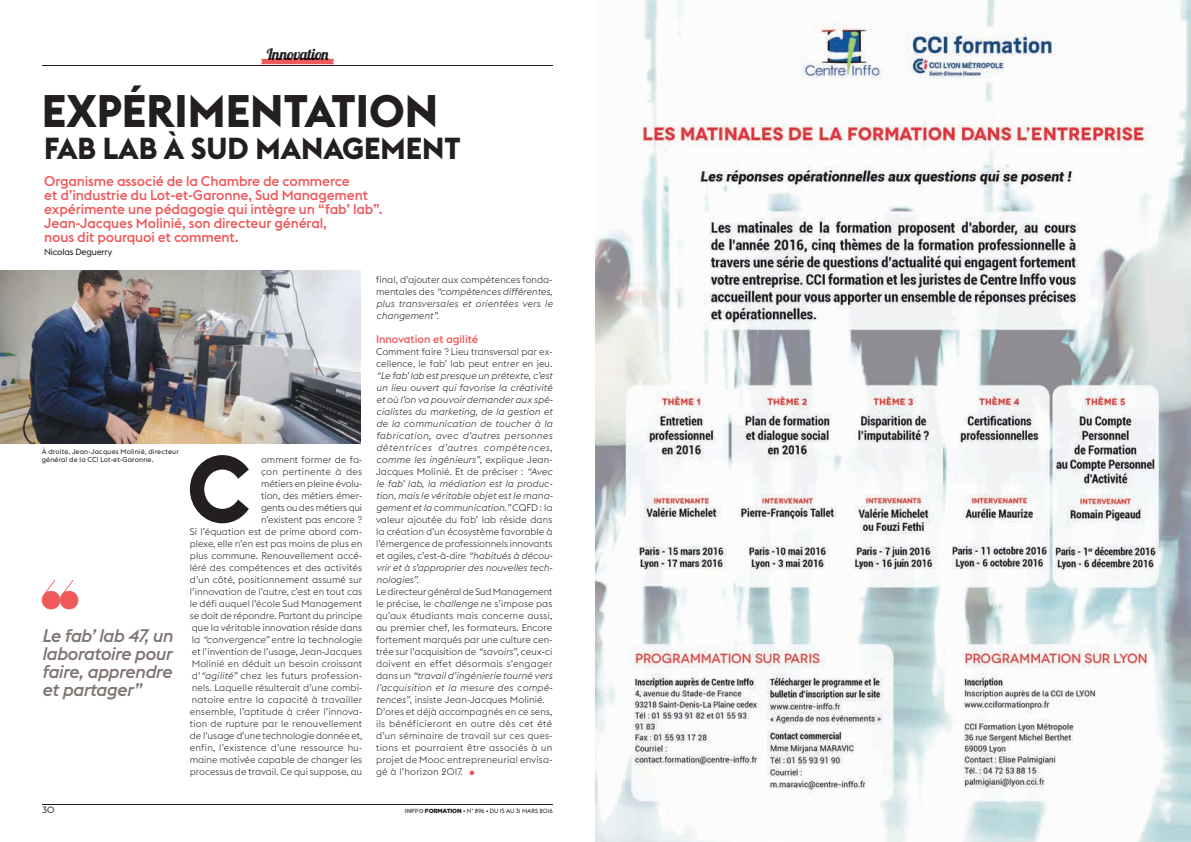
<style>
.page{position:relative;width:1191px;height:842px;background:#fff}
.page>*{position:absolute;margin:0;border:0;box-sizing:border-box;transform-origin:0 0}
.t1{font:700 94px "Euclid Flex";color:#231f20;scale:.95 1}
.t2{font:700 45px "Euclid Flex";color:#231f20}
.t3{font:700 30px "Euclid Flex";color:#231f20}
.t4{font:italic 500 18px/18px "Euclid Flex";letter-spacing:-.02em;color:#807572;text-align:justify}
.t5{font:15.8px "Lobster 1.4";letter-spacing:-.03em;color:#231f20}
.t6{font:500 14px/14px "Euclid Flex";letter-spacing:-.01em;color:#f0595b}
.t7{font:500 11px "Euclid Flex";color:#f0595b}
.t8{font:300 9.5px/12px "Euclid Flex";letter-spacing:.01em;color:#231f20}
.t9{font:italic 300 9.5px/12px "Euclid Flex";color:#231f20;text-align:justify}
.t10{font:9px "Euclid Flex";letter-spacing:-.025em;color:#231f20}
.t11{font:7px/8px "Euclid Flex";letter-spacing:.02em;color:#231f20}
.t12{font:6px "Euclid Flex";letter-spacing:-.01em;color:#231f20}
.s1{font-style:italic}
.s2{font-style:normal}
.s3{font-size:17px;color:#f0595b}
.s4{font-family:"Gotham";font-weight:900;color:#807572}
.s5{font-family:"Gotham";font-weight:900}
</style>
<div class="page">
<hr style="left:43px;top:66px;width:510px;height:1px;background:#231f20">
<hr style="left:43px;top:805px;width:510px;height:1px;background:#231f20">
<svg style="left:261px;top:59px;width:73px;height:5px"></svg>
<hr style="left:267px;top:59px;width:62px;height:1px;background:#f0595b">
<svg style="left:41px;top:580px;width:38px;height:30px"></svg>
<img style="left:0;top:270px;width:361px;height:173px">
<img style="left:595px;top:0;width:596px;height:842px">
<h3 class="t5" style="left:267px;top:44px;width:63px">Innovation</h3>
<h2 class="t2" style="left:42px;top:85px;width:398px">EXPÉRIMENTATION</h2>
<h3 class="t3" style="left:44px;top:131px;width:418px">FAB LAB À SUD MANAGEMENT</h3>
<h3 class="t6" style="left:44px;top:175px;width:340px">Organisme associé de la Chambre de commerce<br>et d’industrie du Lot-et-Garonne, Sud Management expérimente une pédagogie qui intègre un “fab’ lab”.<br>Jean-Jacques Molinié, son directeur général,<br>nous dit pourquoi et comment.</h3>
<p class="t10" style="left:44px;top:247px;width:70px">Nicolas Deguerry</p>
<p class="t11" style="left:42px;top:448px;width:139px">À droite, Jean-Jacques Molinié, directeur général de la CCI Lot-et-Garonne.</p>
<h3 class="t4" style="left:42px;top:626px;width:132px">Le fab’ lab 47, un laboratoire pour faire, apprendre et partager”</h3>
<h1 class="t1" style="left:187px;top:435px;width:68px">C</h1>
<p class="t8" style="left:190px;top:453px;width:174px;text-align:right">omment former de fa-<br>çon pertinente à des<br>métiers en pleine évolu-<br>tion, des métiers émer-<br>gents ou des métiers qui<br>n’existent pas encore ?<br>Si l’équation est de prime abord com&shy;plexe, elle n’en est pas moins de plus en plus commune. Renouvellement accé&shy;léré des compétences et des activités d’un côté, positionnement assumé sur l’innovation de l’autre, c’est en tout cas le défi auquel l’école Sud Management se doit de répondre. Partant du principe que la véritable innovation réside dans la <span class="s1">“convergence”</span> entre la technologie et l’invention de l’usage, Jean-Jacques Molinié en déduit un besoin croissant d’<span class="s1">“agilité”</span> chez les futurs profession&shy;nels. Laquelle résulterait d’une combi&shy;natoire entre la capacité à travailler ensemble, l’aptitude à créer l’innova&shy;tion de rupture par le renouvellement de l’usage d’une technologie donnée et, enfin, l’existence d’une ressource hu&shy;maine motivée capable de changer les processus de travail. Ce qui suppose, au</p>
<p class="t9" style="left:376px;top:273px;width:178px"><span class="s2">final, d’ajouter aux compétences fonda&shy;mentales des</span> “compétences différentes, plus transversales et orientées vers le changement”.</p>
<p class="t7" style="left:376px;top:332px;width:104px">Innovation et agilité</p>
<p class="t8" style="left:376px;top:345px;width:178px">Comment faire ? Lieu transversal par ex&shy;cellence, le fab’ lab peut entrer en jeu.</p>
<p class="t9" style="left:376px;top:369px;width:178px">“Le fab’ lab est presque un prétexte, c’est un lieu ouvert qui favorise la créativité et où l’on va pouvoir demander aux spé&shy;cialistes du marketing, de la gestion et de la communication de toucher à la fabrication, avec d’autres personnes détentrices d’autres compétences, comme les ingénieurs”<span class="s2">, explique Jean-Jacques Molinié. Et de préciser :</span> “Avec le fab’ lab, la médiation est la produc&shy;tion, mais le véritable objet est le mana&shy;gement et la communication.” <span class="s2">CQFD : la valeur ajoutée du fab’ lab réside dans la création d’un écosystème favorable à l’émergence de professionnels innovants et agiles, c’est-à-dire</span> “habitués à décou&shy;vrir et à s’approprier des nouvelles tech&shy;nologies”.</p>
<p class="t8" style="left:376px;top:585px;width:178px">Le directeur général de Sud Management le précise, le <span class="s1">challenge</span> ne s’impose pas qu’aux étudiants mais concerne aussi, au premier chef, les formateurs. Encore fortement marqués par une culture cen&shy;trée sur l’acquisition de <span class="s1">“savoirs”</span>, ceux-ci doivent en effet désormais s’engager dans un <span class="s1">“travail d’ingénierie tourné vers l’acquisition et la mesure des compé&shy;tences”</span>, insiste Jean-Jacques Molinié.<br>D’ores et déjà accompagnés en ce sens, ils bénéficieront en outre dès cet été d’un séminaire de travail sur ces ques&shy;tions et pourraient être associés à un projet de Mooc entrepreneurial envisa&shy;gé à l’horizon 2017. <span class="s3">•</span></p>
<p class="t10" style="left:43px;top:804px;width:13px">30</p>
<p class="t12" style="left:405px;top:807px;width:149px"><span class="s4">INFFO</span> <span class="s5">FORMATION</span> • N° 896 • DU 15 AU 31 MARS 2016</p>
</div>
